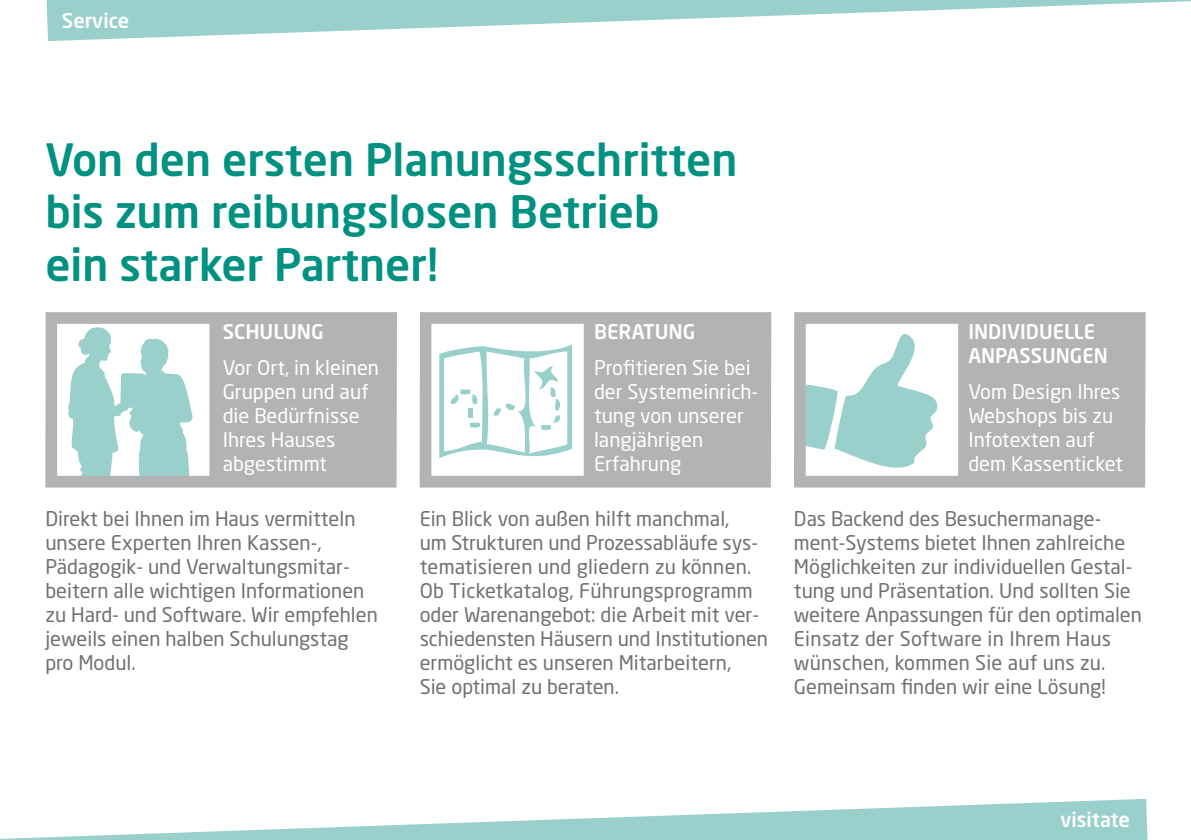
<style>
.page{position:relative;width:1191px;height:840px;background:#fff}
.page>*{position:absolute;margin:0;border:0;box-sizing:border-box;transform-origin:0 0}
.t1{font:500 44px/52.8px "Neo Sans Pro";color:#009181}
.t2{font:20px/24px "Neo Sans Pro";color:#707173}
.t3{font:20px/24px "Neo Sans Pro";color:#fff}
.t4{font:500 20px/24px "Neo Sans Pro";color:#fff}
</style>
<div class="page">
<svg style="left:45px;top:312px;width:352px;height:175px;fill:#b1b3b4"></svg>
<svg style="left:420px;top:312px;width:351px;height:175px;fill:#b1b3b4"></svg>
<svg style="left:794px;top:312px;width:351px;height:175px;fill:#b1b3b4"></svg>
<svg style="left:47px;top:0;width:1144px;height:41px;fill:#9ad0cb"></svg>
<svg style="left:439px;top:344px;width:133px;height:116px"></svg>
<svg style="left:0;top:798px;width:1147px;height:41px"></svg>
<p class="t4" style="left:62px;top:8px;width:69px">Service</p>
<h1 class="t1" style="left:45px;top:132px;width:693px">Von den ersten Planungsschritten bis zum reibungslosen Betrieb<br>ein starker Partner!</h1>
<p class="t4" style="left:223px;top:319px;width:103px">Schulung</p>
<p class="t3" style="left:223px;top:355px;width:158px">Vor Ort, in kleinen<br>Gruppen und auf die Bedürfnisse<br>Ihres Hauses abgestimmt</p>
<p class="t2" style="left:45px;top:506px;width:334px">Direkt bei Ihnen im Haus vermitteln unsere Experten Ihren Kassen-,<br>Pädagogik- und Verwaltungsmitar&shy;beitern alle wichtigen Informationen zu Hard- und Software. Wir empfehlen jeweils einen halben Schulungstag pro Modul.</p>
<p class="t2" style="left:420px;top:506px;width:350px">Ein Blick von außen hilft manchmal,<br>um Strukturen und Prozessabläufe sys&shy;tematisieren und gliedern zu können.<br>Ob Ticketkatalog, Führungsprogramm oder Warenangebot: die Arbeit mit ver&shy;schiedensten Häusern und Institutionen ermöglicht es unseren Mitarbeitern,<br>Sie optimal zu beraten.</p>
<p class="t2" style="left:794px;top:506px;width:349px">Das Backend des Besuchermanage&shy;ment-Systems bietet Ihnen zahlreiche Möglichkeiten zur individuellen Gestal&shy;tung und Präsentation. Und sollten Sie weitere Anpassungen für den optimalen Einsatz der Software in Ihrem Haus wünschen, kommen Sie auf uns zu.<br>Gemeinsam finden wir eine Lösung!</p>
<p class="t4" style="left:594px;top:319px;width:103px">Beratung</p>
<p class="t3" style="left:594px;top:355px;width:166px">Profitieren Sie bei der Systemeinrich&shy;tung von unserer langjährigen<br>Erfahrung</p>
<p class="t4" style="left:968px;top:319px;width:128px">individuelle<br>Anpass</p>
<p class="t4" style="left:1042px;top:343px;width:67px">ungen</p>
<p class="t3" style="left:968px;top:379px;width:156px">Vom Design Ihres<br>Webshops bis zu<br>Infotexten auf dem Kassenticket</p>
<p class="t4" style="left:1060px;top:806px;width:71px">visitate</p>
</div>
